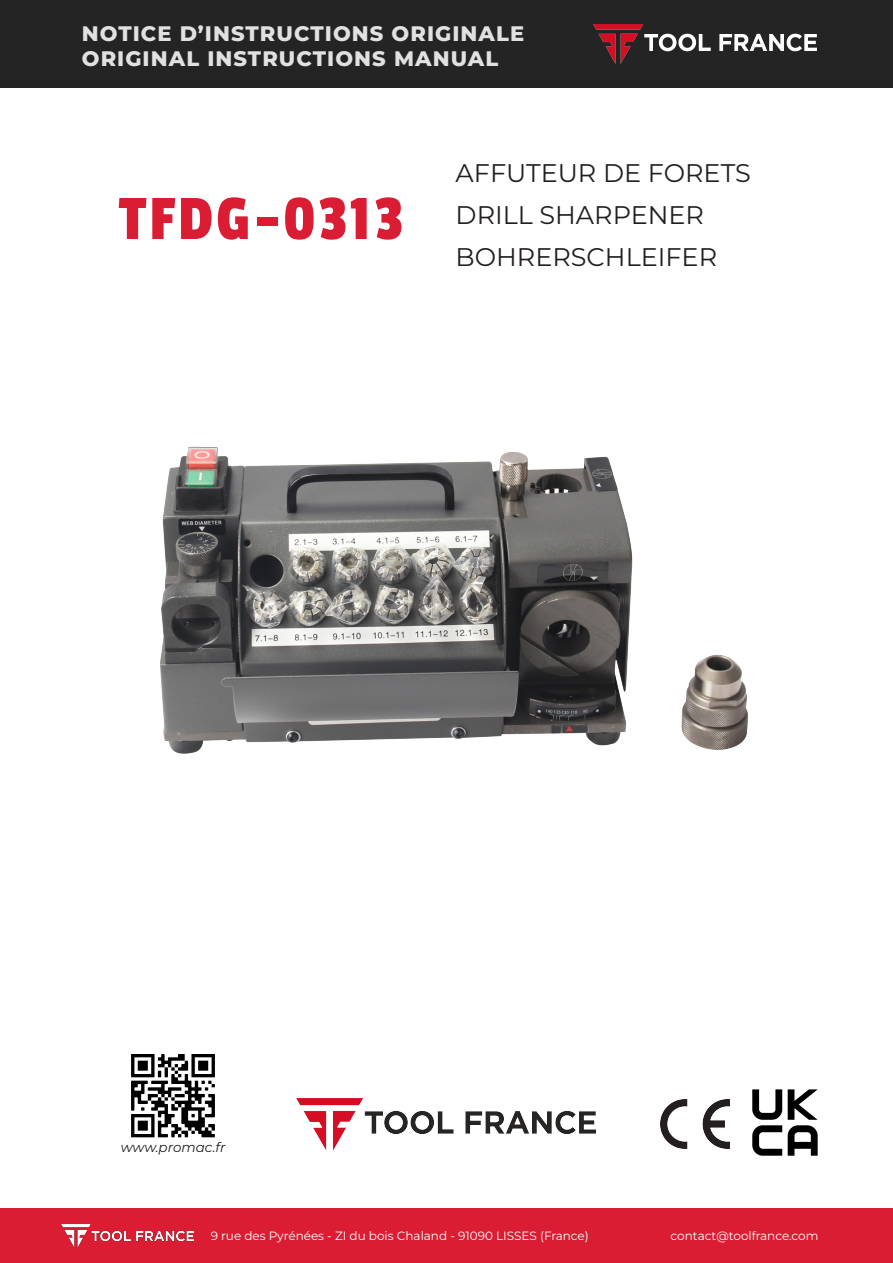
<style>
.page{position:relative;width:893px;height:1263px;background:#fff}
.page>*{position:absolute;margin:0;border:0;box-sizing:border-box;transform-origin:0 0}
.t1{font:66px "Passion One";letter-spacing:.05em;color:#db1d33}
.t2{font:25.5px "Montserrat";color:#231f20}
.t3{font:800 21px/25.2px "Montserrat";letter-spacing:.05em;color:#e2e1e1}
.t4{font:italic 13.5px "Montserrat";color:#231f20}
.t5{font:12px "Montserrat";color:#fff}
</style>
<div class="page">
<div style="left:0;top:0;width:893px;height:87px;background:#242424"></div>
<img style="left:593px;top:25px;width:223px;height:39px">
<div style="left:0;top:1209px;width:893px;height:54px;background:#db1d33"></div>
<img style="left:661px;top:1099px;width:68px;height:49px">
<img style="left:752px;top:1089px;width:66px;height:67px">
<img style="left:62px;top:1224px;width:132px;height:23px">
<img style="left:131px;top:1054px;width:84px;height:84px">
<img style="left:296px;top:1098px;width:300px;height:53px">
<img style="left:160px;top:446px;width:589px;height:308px">
<p class="t3" style="left:82px;top:20px;width:444px">NOTICE D’INSTRUCTIONS ORIGINALE<br>ORIGINAL INSTRUCTIONS MANUAL</p>
<p class="t1" style="left:119px;top:184px;width:285px">TFDG-0313</p>
<p class="t2" style="left:456px;top:156px;width:297px">AFFUTEUR DE FORETS</p>
<p class="t2" style="left:456px;top:198px;width:250px">DRILL SHARPENER</p>
<p class="t2" style="left:456px;top:240px;width:263px">BOHRERSCHLEIFER</p>
<p class="t4" style="left:121px;top:1138px;width:106px">www.promac.fr</p>
<p class="t5" style="left:211px;top:1228px;width:380px">9 rue des Pyrénées - ZI du bois Chaland - 91090 LISSES (France)</p>
<p class="t5" style="left:671px;top:1228px;width:149px">contact@toolfrance.com</p>
</div>
